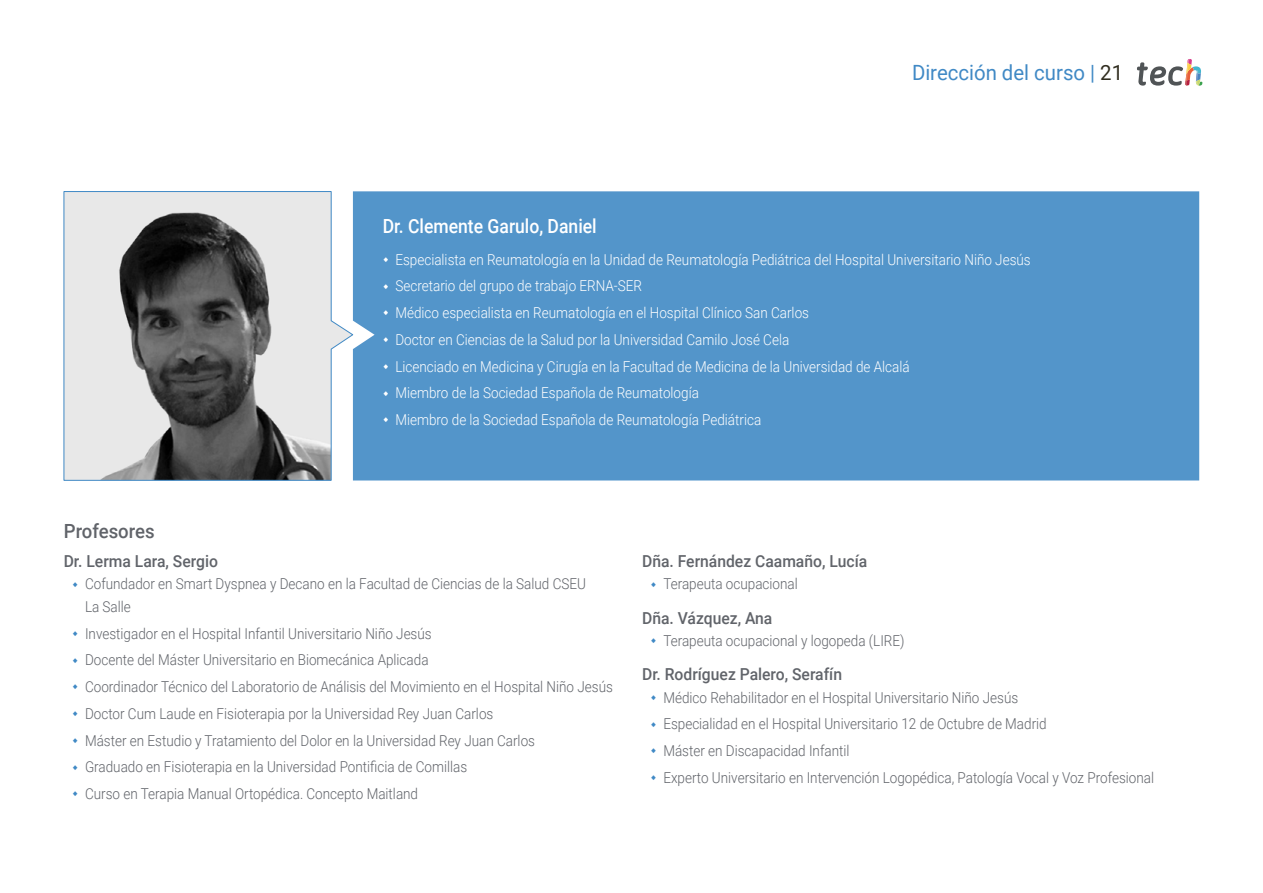
<style>
.page{position:relative;width:1263px;height:893px;background:#fff}
.page>*{position:absolute;margin:0;border:0;box-sizing:border-box;transform-origin:0 0}
.t1{font:21px "Roboto";color:#4089c5}
.t2{font:500 19.5px "Roboto";color:#fff;scale:.9 1}
.t3{font:500 19.5px "Roboto";color:#61646a;scale:.95 1}
.t4{font:500 16.5px "Roboto";color:#61646a;scale:.95 1}
.t5{font:300 15px/26.7px "Roboto";color:#61646a;scale:.9 1}
.t6{font:300 15px/26.7px "Roboto";color:#fff;scale:.9 1}
.s1{color:#312e20}
</style>
<div class="page">
<svg style="left:1137px;top:59px;width:65px;height:27px"></svg>
<div style="left:353px;top:191px;width:846px;height:289px;background:#5395ca"></div>
<svg style="left:64px;top:191px;width:289px;height:290px;background:#a4a5a5"></svg>
<svg style="left:384px;top:257px;width:4px;height:5px"></svg>
<svg style="left:384px;top:284px;width:4px;height:5px"></svg>
<svg style="left:384px;top:310px;width:4px;height:5px"></svg>
<svg style="left:384px;top:337px;width:4px;height:5px"></svg>
<svg style="left:384px;top:364px;width:4px;height:5px"></svg>
<svg style="left:384px;top:391px;width:4px;height:5px"></svg>
<svg style="left:384px;top:417px;width:4px;height:5px"></svg>
<h1 class="t1" style="left:912px;top:57px;width:213px">Dirección del curso | <span class="s1">21</span></h1>
<h2 class="t2" style="left:383px;top:212px;width:239px">Dr. Clemente Garulo, Daniel</h2>
<p class="t6" style="left:395px;top:245px;width:707px">Especialista en Reumatología en la Unidad de Reumatología Pediátrica del Hospital Universitario Niño Jesús Secretario del grupo de trabajo ERNA-SER<br>Médico especialista en Reumatología en el Hospital Clínico San Carlos<br>Doctor en Ciencias de la Salud por la Universidad Camilo José Cela<br>Licenciado en Medicina y Cirugía en la Facultad de Medicina de la Universidad de Alcalá<br>Miembro de la Sociedad Española de Reumatología<br>Miembro de la Sociedad Española de Reumatología Pediátrica</p>
<h2 class="t3" style="left:64px;top:517px;width:97px">Profesores</h2>
<p class="t4" style="left:64px;top:550px;width:164px">Dr. Lerma Lara, Sergio</p>
<p class="t5" style="left:85px;top:572px;width:558px;line-height:22.5px">Cofundador en Smart Dyspnea y Decano en la Facultad de Ciencias de la Salud CSEU<br>La Salle</p>
<p class="t5" style="left:85px;top:619px;width:588px">Investigador en el Hospital Infantil Universitario Niño Jesús<br>Docente del Máster Universitario en Biomecánica Aplicada<br>Coordinador Técnico del Laboratorio de Análisis del Movimiento en el Hospital Niño Jesús Doctor Cum Laude en Fisioterapia por la Universidad Rey Juan Carlos<br>Máster en Estudio y Tratamiento del Dolor en la Universidad Rey Juan Carlos<br>Graduado en Fisioterapia en la Universidad Pontificia de Comillas<br>Curso en Terapia Manual Ortopédica. Concepto Maitland</p>
<p class="t4" style="left:642px;top:550px;width:239px">Dña. Fernández Caamaño, Lucía</p>
<p class="t5" style="left:663px;top:570px;width:151px">Terapeuta ocupacional</p>
<p class="t4" style="left:642px;top:606px;width:139px">Dña. Vázquez, Ana</p>
<p class="t5" style="left:663px;top:627px;width:270px">Terapeuta ocupacional y logopeda (LIRE)</p>
<p class="t4" style="left:642px;top:663px;width:212px">Dr. Rodríguez Palero, Serafín</p>
<p class="t5" style="left:663px;top:683px;width:547px">Médico Rehabilitador en el Hospital Universitario Niño Jesús<br>Especialidad en el Hospital Universitario 12 de Octubre de Madrid<br>Máster en Discapacidad Infantil<br>Experto Universitario en Intervención Logopédica, Patología Vocal y Voz Profesional</p>
</div>
